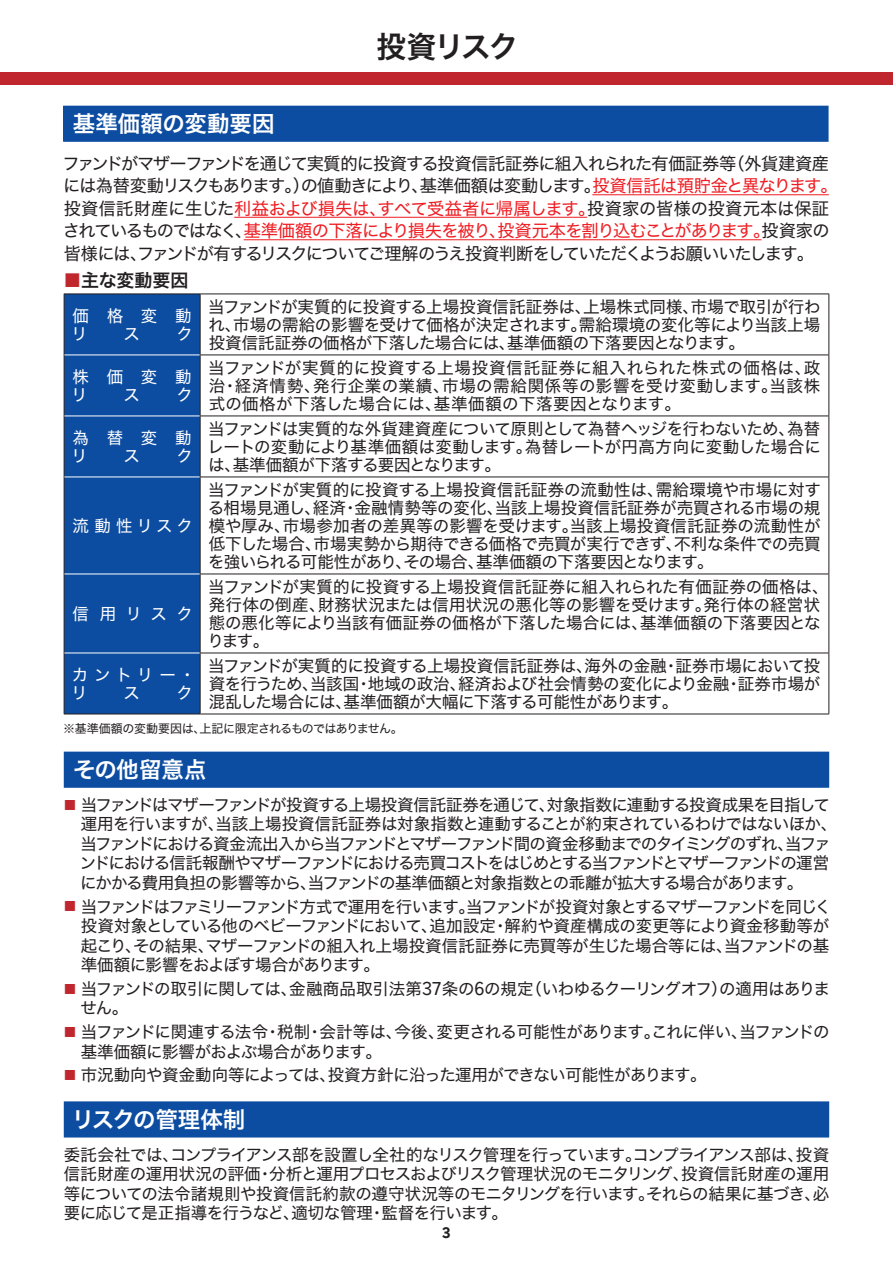
<style>
.page{position:relative;width:893px;height:1263px;background:#fff}
.page>*{position:absolute;margin:0;border:0;box-sizing:border-box;transform-origin:0 0}
.t1{font:30px "Hira Kaku Std N W6";letter-spacing:-.075em;color:#231f20}
.t2{font:22.5px "Hira Kaku Std N W6";color:#fff}
.t3{font:22.5px "Hira Kaku Std N W6";letter-spacing:-.02em;color:#fff}
.t4{font:18px "Hira Kaku Std N W6";color:#231f20}
.t5{font:17.25px/22.5px "Hira Kaku Std N W4";letter-spacing:-.05em;color:#231f20}
.t6{font:16.5px/18px "Hira Kaku Std N W4";letter-spacing:-.035em;color:#231f20;text-align:justify}
.t7{font:16.5px/19.5px "Hira Kaku Std N W4";letter-spacing:-.065em;color:#231f20}
.t8{font:16.5px/18px "Hira Kaku Std N W4";letter-spacing:-.005em;color:#231f20}
.t9{font:16.5px/18px "Hira Kaku Std N W4";letter-spacing:.56em;color:#fff}
.t10{font:13.5px "Rakuten Global B";color:#231f20}
.t11{font:12px "Hira Kaku Std N W4";letter-spacing:-.045em;color:#231f20}
.s1{color:#ee1d23}
.s2{color:#c0262d}
.s3{font-size:13.2px;color:#c0262d}
.s4{font-family:"Rakuten Global R"}
</style>
<div class="page">
<div style="left:0;top:72px;width:893px;height:13px;background:#c0262d"></div>
<hr style="left:592px;top:194px;width:237px;height:1px;background:#ee1d23">
<hr style="left:234px;top:217px;width:353px;height:1px;background:#ee1d23">
<hr style="left:244px;top:239px;width:518px;height:1px;background:#ee1d23">
<div style="left:65px;top:295px;width:135px;height:419px;background:#0d4da1"></div>
<svg style="left:201px;top:354px;width:627px;height:360px"></svg>
<hr style="left:64px;top:294px;width:136px;height:1px;background:#231f20">
<hr style="left:64px;top:294px;width:1px;height:61px;background:#231f20">
<hr style="left:200px;top:294px;width:629px;height:1px;background:#231f20">
<hr style="left:828px;top:294px;width:1px;height:61px;background:#231f20">
<hr style="left:64px;top:355px;width:1px;height:61px;background:#231f20">
<hr style="left:200px;top:355px;width:629px;height:1px;background:#231f20">
<hr style="left:828px;top:355px;width:1px;height:61px;background:#231f20">
<hr style="left:64px;top:416px;width:1px;height:61px;background:#231f20">
<hr style="left:200px;top:416px;width:629px;height:1px;background:#231f20">
<hr style="left:828px;top:416px;width:1px;height:61px;background:#231f20">
<hr style="left:64px;top:477px;width:1px;height:97px;background:#231f20">
<hr style="left:200px;top:477px;width:629px;height:1px;background:#231f20">
<hr style="left:828px;top:477px;width:1px;height:97px;background:#231f20">
<hr style="left:64px;top:574px;width:1px;height:79px;background:#231f20">
<hr style="left:200px;top:574px;width:629px;height:1px;background:#231f20">
<hr style="left:828px;top:574px;width:1px;height:79px;background:#231f20">
<hr style="left:64px;top:653px;width:1px;height:61px;background:#231f20">
<hr style="left:200px;top:653px;width:629px;height:1px;background:#231f20">
<hr style="left:828px;top:653px;width:1px;height:61px;background:#231f20">
<hr style="left:64px;top:416px;width:136px;height:1px;background:#fff">
<hr style="left:64px;top:477px;width:136px;height:1px;background:#fff">
<hr style="left:64px;top:574px;width:136px;height:1px;background:#fff">
<hr style="left:64px;top:653px;width:136px;height:1px;background:#fff">
<hr style="left:64px;top:355px;width:136px;height:1px;background:#fff">
<hr style="left:64px;top:714px;width:136px;height:1px;background:#231f20">
<hr style="left:200px;top:714px;width:629px;height:1px;background:#231f20">
<hr style="left:200px;top:294px;width:1px;height:61px;background:#231f20">
<hr style="left:200px;top:355px;width:1px;height:61px;background:#231f20">
<hr style="left:200px;top:416px;width:1px;height:61px;background:#231f20">
<hr style="left:200px;top:477px;width:1px;height:97px;background:#231f20">
<hr style="left:200px;top:574px;width:1px;height:79px;background:#231f20">
<hr style="left:200px;top:653px;width:1px;height:61px;background:#231f20">
<div style="left:64px;top:106px;width:764px;height:35px;background:#0d4da1"></div>
<div style="left:63px;top:106px;width:765px;height:36px;border:1px solid #0d4da1"></div>
<div style="left:64px;top:752px;width:764px;height:35px;background:#0d4da1"></div>
<div style="left:64px;top:752px;width:765px;height:36px;border:1px solid #0d4da1"></div>
<div style="left:64px;top:1102px;width:764px;height:35px;background:#0d4da1"></div>
<div style="left:64px;top:1101px;width:765px;height:36px;border:1px solid #0d4da1"></div>
<h2 class="t2" style="left:73px;top:106px;width:203px">基準価額の変動要因</h2>
<h1 class="t1" style="left:376px;top:24px;width:144px">投資リスク</h1>
<p class="t5" style="left:63px;top:152px;width:777px">ファンドがマザーファンドを通じて実質的に投資する投資信託証券に組入れられた有価証券等（外貨建資産には為替変動リスクもあります。）の値動きにより、基準価額は変動します。<span class="s1">投資信託は預貯金と異なります。</span>投資信託財産に生じた<span class="s1">利益および損失は、すべて受益者に帰属します。</span>投資家の皆様の投資元本は保証されているものではなく、<span class="s1">基準価額の下落により損失を被り、投資元本を割り込むことがあります。</span>投資家の皆様には、ファンドが有するリスクについてご理解のうえ投資判断をしていただくようお願いいたします。</p>
<p class="t4" style="left:63px;top:267px;width:127px"><span class="s2">■</span>主な変動要因</p>
<p class="t9" style="left:71px;top:306px;width:122px">価格変動リ</p>
<p class="t6" style="left:208px;top:297px;width:614px">当ファンドが実質的に投資する上場投資信託証券は、上場株式同様、市場で取引が行われ、市場の需給の影響を受けて価格が決定されます。需給環境の変化等により当該上場投資信託証券の価格が下落した場合には、基準価額の下落要因となります。</p>
<p class="t9" style="left:123px;top:324px;width:18px">ス</p>
<p class="t9" style="left:176px;top:324px;width:18px">ク</p>
<p class="t9" style="left:71px;top:367px;width:122px">株価変動リ</p>
<p class="t9" style="left:123px;top:385px;width:18px">ス</p>
<p class="t9" style="left:176px;top:385px;width:18px">ク</p>
<p class="t9" style="left:71px;top:428px;width:122px">為替変動リ</p>
<p class="t9" style="left:123px;top:446px;width:18px">ス</p>
<p class="t9" style="left:176px;top:446px;width:18px">ク</p>
<p class="t9" style="left:73px;top:516px;width:122px">流動性リスク</p>
<p class="t9" style="left:73px;top:604px;width:122px">信用リスク</p>
<p class="t6" style="left:208px;top:358px;width:614px">当ファンドが実質的に投資する上場投資信託証券に組入れられた株式の価格は、政治・経済情勢、発行企業の業績、市場の需給関係等の影響を受け変動します。当該株式の価格が下落した場合には、基準価額の下落要因となります。</p>
<p class="t6" style="left:208px;top:419px;width:615px">当ファンドは実質的な外貨建資産について原則として為替ヘッジを行わないため、為替レートの変動により基準価額は変動します。為替レートが円高方向に変動した場合には、基準価額が下落する要因となります。</p>
<p class="t6" style="left:208px;top:480px;width:615px">当ファンドが実質的に投資する上場投資信託証券の流動性は、需給環境や市場に対する相場見通し、経済・金融情勢等の変化、当該上場投資信託証券が売買される市場の規模や厚み、市場参加者の差異等の影響を受けます。当該上場投資信託証券の流動性が低下した場合、市場実勢から期待できる価格で売買が実行できず、不利な条件での売買を強いられる可能性があり、その場合、基準価額の下落要因となります。</p>
<p class="t8" style="left:207px;top:577px;width:623px">当ファンドが実質的に投資する上場投資信託証券に組入れられた有価証券の価格は、発行体の倒産、財務状況または信用状況の悪化等の影響を受けます。発行体の経営状態の悪化等により当該有価証券の価格が下落した場合には、基準価額の下落要因となります。</p>
<p class="t6" style="left:208px;top:657px;width:614px">当ファンドが実質的に投資する上場投資信託証券は、海外の金融・証券市場において投資を行うため、当該国・地域の政治、経済および社会情勢の変化により金融・証券市場が混乱した場合には、基準価額が大幅に下落する可能性があります。</p>
<p class="t11" style="left:63px;top:720px;width:341px">※基準価額の変動要因は、上記に限定されるものではありません。</p>
<p class="t9" style="left:71px;top:665px;width:126px">カントリー・リ</p>
<p class="t9" style="left:123px;top:684px;width:18px">ス</p>
<p class="t9" style="left:176px;top:684px;width:18px">ク</p>
<h2 class="t2" style="left:73px;top:752px;width:135px">その他留意点</h2>
<p class="t7" style="left:80px;top:795px;width:759px;text-indent:-16px"><span class="s3">■</span> 当ファンドはマザーファンドが投資する上場投資信託証券を通じて、対象指数に連動する投資成果を目指して運用を行いますが、当該上場投資信託証券は対象指数と連動することが約束されているわけではないほか、当ファンドにおける資金流出入から当ファンドとマザーファンド間の資金移動までのタイミングのずれ、当ファンドにおける信託報酬やマザーファンドにおける売買コストをはじめとする当ファンドとマザーファンドの運営にかかる費用負担の影響等から、当ファンドの基準価額と対象指数との乖離が拡大する場合があります。</p>
<p class="t6" style="left:81px;top:896px;width:752px;line-height:19.5px;text-align:left;text-indent:-17px"><span class="s3">■</span> 当ファンドはファミリーファンド方式で運用を行います。当ファンドが投資対象とするマザーファンドを同じく投資対象としている他のベビーファンドにおいて、追加設定・解約や資産構成の変更等により資金移動等が起こり、その結果、マザーファンドの組入れ上場投資信託証券に売買等が生じた場合等には、当ファンドの基準価額に影響をおよぼす場合があります。</p>
<p class="t6" style="left:80px;top:979px;width:751px;line-height:19.5px;text-indent:-17px"><span class="s3">■</span> 当ファンドの取引に関しては、金融商品取引法第<span class="s4">37</span>条の<span class="s4">6</span>の規定（いわゆるクーリングオフ）の適用はありません。</p>
<p class="t6" style="left:81px;top:1022px;width:750px;line-height:19.5px;text-indent:-17px"><span class="s3">■</span> 当ファンドに関連する法令・税制・会計等は、今後、変更される可能性があります。これに伴い、当ファンドの基準価額に影響がおよぶ場合があります。</p>
<p class="t6" style="left:64px;top:1066px;width:644px"><span class="s3">■</span> 市況動向や資金動向等によっては、投資方針に沿った運用ができない可能性があります。</p>
<h2 class="t3" style="left:72px;top:1102px;width:175px">リスクの管理体制</h2>
<p class="t6" style="left:64px;top:1144px;width:767px;line-height:19.5px">委託会社では、コンプライアンス部を設置し全社的なリスク管理を行っています。コンプライアンス部は、投資信託財産の運用状況の評価・分析と運用プロセスおよびリスク管理状況のモニタリング、投資信託財産の運用等についての法令諸規則や投資信託約款の遵守状況等のモニタリングを行います。それらの結果に基づき、必要に応じて是正指導を行うなど、適切な管理・監督を行います。</p>
<p class="t10" style="left:442px;top:1224px;width:10px">3</p>
</div>
